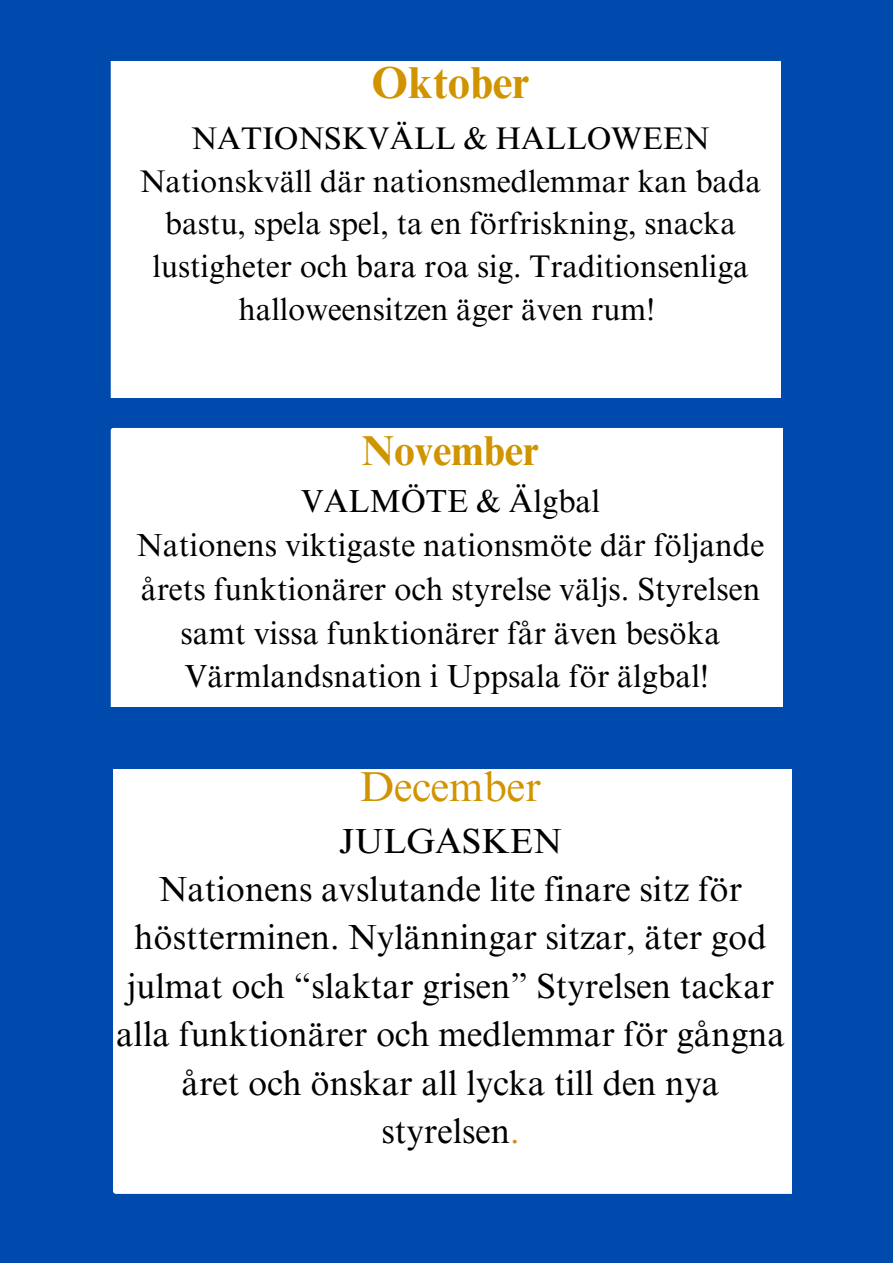
<style>
.page{position:relative;width:893px;height:1264px;background:#fff}
.page>*{position:absolute;margin:0;border:0;box-sizing:border-box;transform-origin:0 0}
.t1{font:700 44.7px "Times NRMT Pro";color:#d19401}
.t2{font:700 41.85px "Times NRMT Pro";color:#d19401}
.t3{font:41.85px "Times NRMT Pro";color:#d19401}
.t4{font:34.95px/48.3px "Times NRMT Pro";color:#000;text-align:center}
.t5{font:31.95px/43.8px "Times NRMT Pro";color:#000;text-align:center}
.t6{font:31.35px/42.8px "Times NRMT Pro";color:#000;text-align:center}
.s1{color:#d19401}
</style>
<div class="page">
<div style="left:0;top:0;width:892px;height:1262px;background:#004aad"></div>
<div style="left:111px;top:428px;width:671px;height:279px;background:#fff"></div>
<div style="left:113px;top:769px;width:678px;height:424px;background:#fff"></div>
<div style="left:111px;top:62px;width:669px;height:336px;background:#fff"></div>
<p class="t1" style="left:371px;top:66px;width:160px">Oktober</p>
<p class="t6" style="left:191px;top:121px;width:519px">NATIONSKVÄLL &amp; HALLOWEEN</p>
<p class="t6" style="left:140px;top:163px;width:623px">Nationskväll där nationsmedlemmar kan bada bastu, spela spel, ta en förfriskning, snacka lustigheter och bara roa sig. Traditionsenliga halloweensitzen äger även rum!</p>
<p class="t2" style="left:361px;top:434px;width:179px">November</p>
<p class="t5" style="left:301px;top:483px;width:301px">VALMÖTE &amp; Älgbal</p>
<p class="t5" style="left:136px;top:527px;width:629px">Nationens viktigaste nationsmöte där följande årets funktionärer och styrelse väljs. Styrelsen samt vissa funktionärer får även besöka Värmlandsnation i Uppsala för älgbal!</p>
<p class="t3" style="left:360px;top:771px;width:183px">December</p>
<p class="t4" style="left:339px;top:821px;width:224px">JULGASKEN</p>
<p class="t4" style="left:116px;top:869px;width:670px">Nationens avslutande lite finare sitz för höstterminen. Nylänningar sitzar, äter god julmat och “slaktar grisen” Styrelsen tackar alla funktionärer och medlemmar för gångna året och önskar all lycka till den nya styrelsen<span class="s1">.</span></p>
</div>
